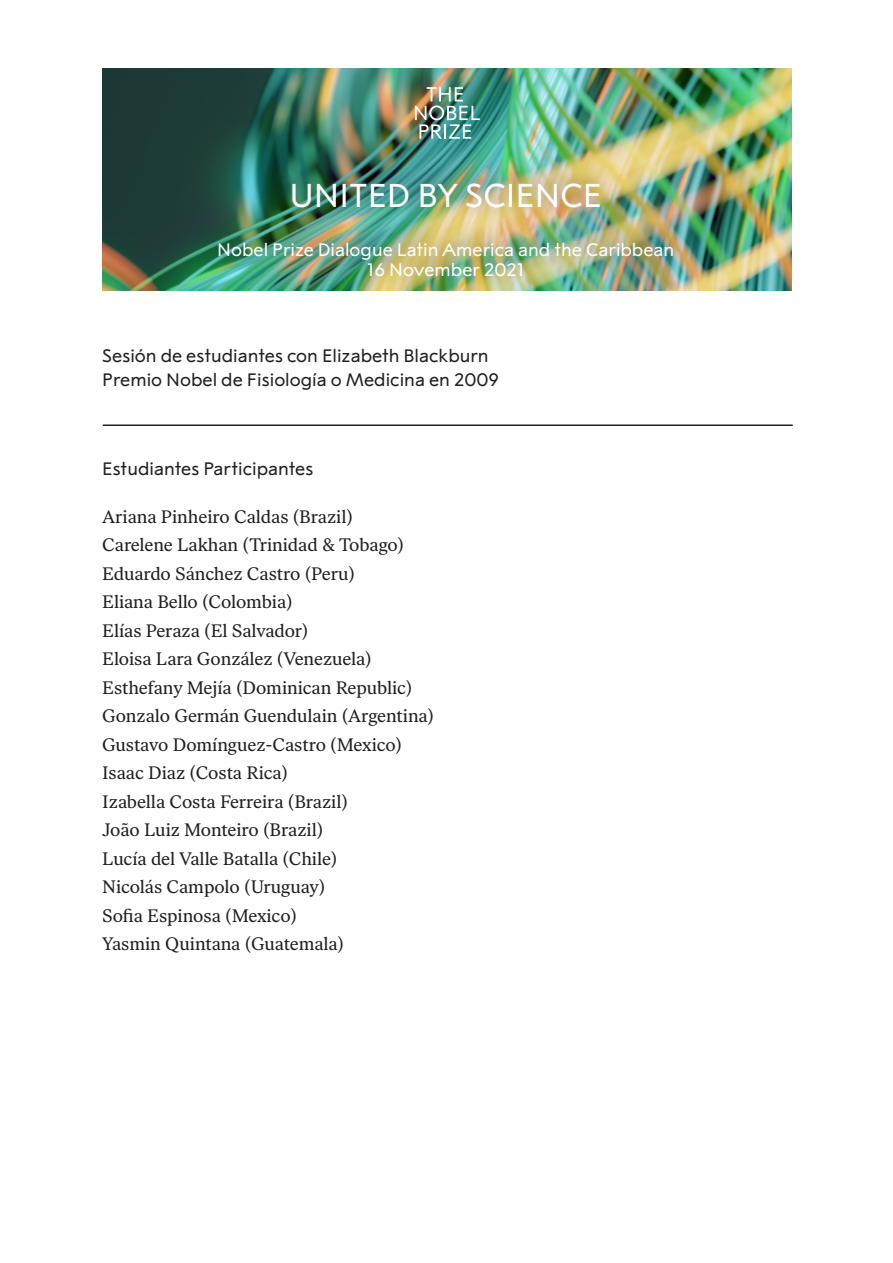
<style>
.page{position:relative;width:893px;height:1263px;background:#fff}
.page>*{position:absolute;margin:0;border:0;box-sizing:border-box;transform-origin:0 0}
.t1{font:33px "Alfred Sans";color:#fff}
.t2{font:30px "Alfred Sans";color:#fff}
.t3{font:20.55px "Alfred Sans";color:#fff}
.t4{font:18px "Alfred Serif Text";letter-spacing:-.005em;color:#231f20}
.t5{font:18px "Alfred Sans";color:#231f20}
.t6{font:18px "Alfred Sans";color:#fff}
</style>
<div class="page">
<img style="left:102px;top:69px;width:690px;height:222px">
<div style="left:190px;top:154px;width:502px;height:142px;background:#231f20;opacity:.75"></div>
<img style="left:415px;top:87px;width:65px;height:52px">
<hr style="left:103px;top:424px;width:690px;height:2px;background:#231f20">
<p class="t1" style="left:289px;top:177px;width:314px">UNITED BY SCIENCE</p>
<p class="t6" style="left:217px;top:240px;width:459px">Nobel Prize Dialogue Latin America and the Caribbean</p>
<p class="t6" style="left:367px;top:259px;width:160px">16 November 2021</p>
<p class="t2" style="left:271px;top:196px;width:354px">XXXX LARS HEIKENSTEN</p>
<p class="t3" style="left:252px;top:240px;width:394px">Nobel Week Dialogue, 9 December 2020</p>
<p class="t5" style="left:102px;top:346px;width:388px">Sesión de estudiantes con Elizabeth Blackburn</p>
<p class="t5" style="left:102px;top:370px;width:398px">Premio Nobel de Fisiología o Medicina en 2009</p>
<p class="t5" style="left:102px;top:458px;width:213px">Estudiantes Participantes</p>
<p class="t4" style="left:102px;top:506px;width:252px">Ariana Pinheiro Caldas (Brazil)</p>
<p class="t4" style="left:102px;top:534px;width:303px">Carelene Lakhan (Trinidad &amp; Tobago)</p>
<p class="t4" style="left:102px;top:563px;width:254px">Eduardo Sánchez Castro (Peru)</p>
<p class="t4" style="left:102px;top:591px;width:192px">Eliana Bello (Colombia)</p>
<p class="t4" style="left:102px;top:620px;width:208px">Elías Peraza (El Salvador)</p>
<p class="t4" style="left:102px;top:648px;width:271px">Eloisa Lara González (Venezuela)</p>
<p class="t4" style="left:102px;top:677px;width:312px">Esthefany Mejía (Dominican Republic)</p>
<p class="t4" style="left:102px;top:705px;width:333px">Gonzalo Germán Guendulain (Argentina)</p>
<p class="t4" style="left:102px;top:734px;width:301px">Gustavo Domínguez-Castro (Mexico)</p>
<p class="t4" style="left:102px;top:762px;width:187px">Isaac Diaz (Costa Rica)</p>
<p class="t4" style="left:102px;top:791px;width:247px">Izabella Costa Ferreira (Brazil)</p>
<p class="t4" style="left:102px;top:819px;width:223px">João Luiz Monteiro (Brazil)</p>
<p class="t4" style="left:102px;top:848px;width:237px">Lucía del Valle Batalla (Chile)</p>
<p class="t4" style="left:102px;top:876px;width:224px">Nicolás Campolo (Uruguay)</p>
<p class="t4" style="left:102px;top:905px;width:196px">Sofia Espinosa (Mexico)</p>
<p class="t4" style="left:102px;top:933px;width:243px">Yasmin Quintana (Guatemala)</p>
</div>
